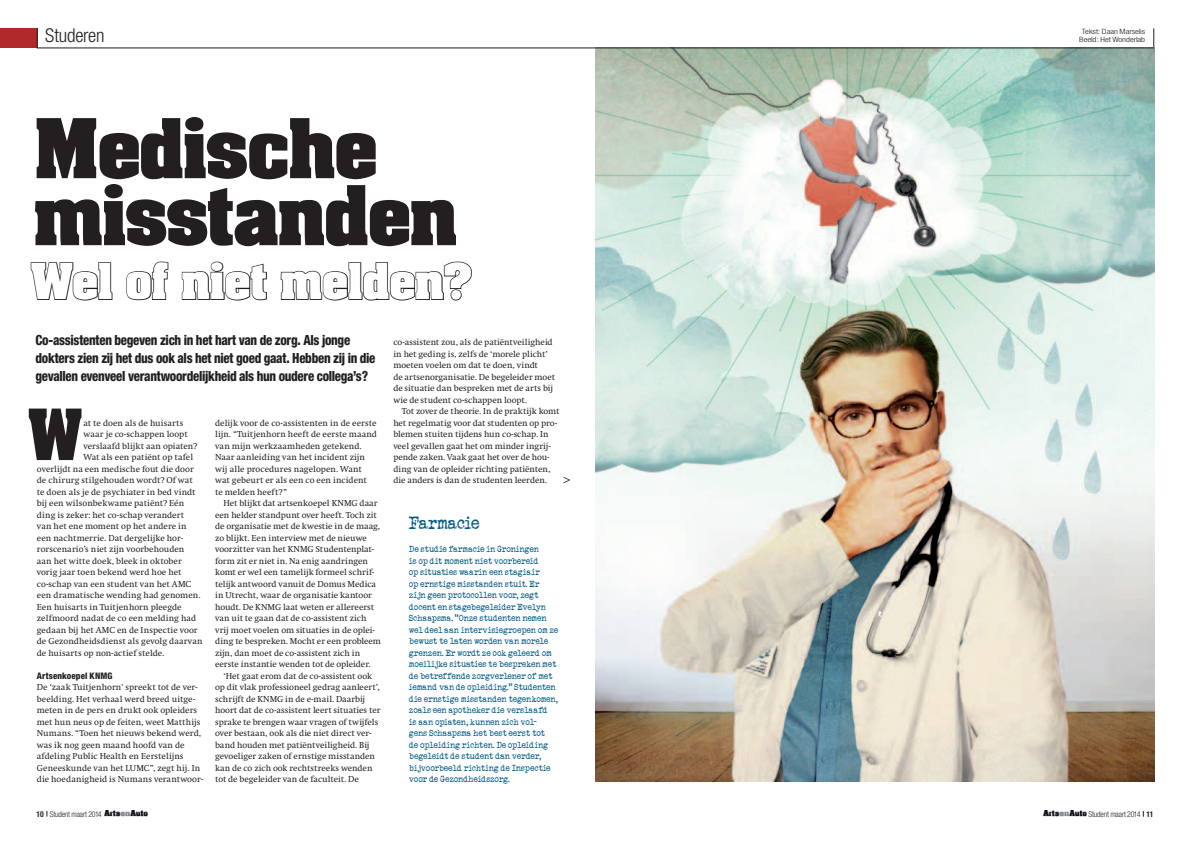
<style>
.page{position:relative;width:1191px;height:842px;background:#fff}
.page>*{position:absolute;margin:0;border:0;box-sizing:border-box;transform-origin:0 0}
.t1{font:700 70px/67px "Aachen";letter-spacing:-.015em;color:#231f20}
.t2{font:700 60px "Aachen";color:#231f20;scale:.9 1}
.t3{font:700 42px "Aachen";color:#fff}
.t4{font:300 condensed 19px "Helvetica Neue";letter-spacing:-.01em;color:#231f20}
.t5{font:18px "Veteran Typewriter";letter-spacing:-.02em;color:#005984}
.t6{font:800 condensed 14px/18px "Helvetica Neue";letter-spacing:-.025em;color:#231f20;scale:.92 1}
.t7{font:12px "Helvetica Neue";color:#231f20}
.t8{font:9px/11.5px "AA Swift";color:#231f20}
.t9{font:9px/11.5px "Veteran Typewriter";letter-spacing:.01em;color:#005984}
.t10{font:800 condensed 9px "Helvetica Neue";letter-spacing:.01em;color:#231f20}
.t11{font:300 condensed 8px "Helvetica Neue";letter-spacing:-.02em;color:#231f20}
.t12{font:300 condensed 7.3px/8.3px "Helvetica Neue";letter-spacing:-.005em;color:#231f20;text-align:center;scale:1.21 1}
.s1{font-weight:700}
</style>
<div class="page">
<div style="left:0;top:28px;width:37px;height:20px;background:#b12a29"></div>
<svg style="left:37px;top:28px;width:1px;height:20px"></svg>
<svg style="left:1153px;top:28px;width:1px;height:20px"></svg>
<img style="left:595px;top:49px;width:559px;height:733px">
<hr style="left:37px;top:48px;width:1117px;height:1px;background:#231f20">
<svg style="left:30px;top:262px;width:83px;height:39px"></svg>
<svg style="left:126px;top:261px;width:43px;height:40px"></svg>
<svg style="left:181px;top:261px;width:86px;height:40px"></svg>
<svg style="left:280px;top:261px;width:192px;height:40px"></svg>
<img style="left:1042px;top:810px;width:45px;height:7px">
<img style="left:104px;top:810px;width:44px;height:7px">
<svg style="left:878px;top:612px;width:3px;height:5px"></svg>
<h3 class="t4" style="left:45px;top:24px;width:61px">Studeren</h3>
<p class="t12" style="left:1079px;top:27px;width:56px">Tekst: Daan Marselis<br>Beeld: Het Wonderlab</p>
<h1 class="t1" style="left:33px;top:112px;width:425px">Medische misstanden</h1>
<h3 class="t3" style="left:31px;top:249px;width:442px">Wel of niet melden?</h3>
<h3 class="t6" style="left:36px;top:331px;width:371px">Co-assistenten begeven zich in het hart van de zorg. Als jonge dokters zien zij het dus ook als het niet goed gaat. Hebben zij in die gevallen evenveel verantwoordelijkheid als hun oudere collega’s?</h3>
<h2 class="t2" style="left:28px;top:389px;width:61px">W</h2>
<p class="t8" style="left:83px;top:417px;width:101px">at te doen als de huisarts</p>
<p class="t8" style="left:83px;top:428px;width:106px">waar je co-schappen loopt</p>
<p class="t8" style="left:83px;top:440px;width:115px">verslaafd blijkt aan opiaten?</p>
<p class="t8" style="left:83px;top:451px;width:111px">Wat als een patiënt op tafel</p>
<p class="t8" style="left:37px;top:463px;width:158px">overlijdt na een medische fout die door</p>
<p class="t8" style="left:37px;top:475px;width:157px">de chirurg stilgehouden wordt? Of wat</p>
<p class="t8" style="left:37px;top:486px;width:160px">te doen als je de psychiater in bed vindt</p>
<p class="t8" style="left:37px;top:498px;width:149px">bij een wilsonbekwame patiënt? Eén</p>
<p class="t8" style="left:37px;top:509px;width:149px">ding is zeker: het co-schap verandert</p>
<p class="t8" style="left:37px;top:521px;width:151px">van het ene moment op het andere in</p>
<p class="t8" style="left:37px;top:532px;width:148px">een nachtmerrie. Dat dergelijke hor-</p>
<p class="t8" style="left:37px;top:544px;width:149px">rorscenario’s niet zijn voorbehouden</p>
<p class="t8" style="left:37px;top:555px;width:146px">aan het witte doek, bleek in oktober</p>
<p class="t8" style="left:37px;top:567px;width:146px">vorig jaar toen bekend werd hoe het</p>
<p class="t8" style="left:37px;top:578px;width:156px">co-schap van een student van het AMC</p>
<p class="t8" style="left:37px;top:590px;width:165px">een dramatische wending had genomen.</p>
<p class="t8" style="left:37px;top:601px;width:146px">Een huisarts in Tuitjenhorn pleegde</p>
<p class="t8" style="left:37px;top:613px;width:161px">zelfmoord nadat de co een melding had</p>
<p class="t8" style="left:37px;top:624px;width:162px">gedaan bij het AMC en de Inspectie voor</p>
<p class="t8" style="left:37px;top:636px;width:167px">de Gezondheidsdienst als gevolg daarvan</p>
<p class="t8" style="left:37px;top:647px;width:129px">de huisarts op non-actief stelde.</p>
<p class="t10" style="left:37px;top:670px;width:77px">Artsenkoepel KNMG</p>
<p class="t8" style="left:37px;top:682px;width:168px">De ‘zaak Tuitjenhorn’ spreekt tot de ver&shy;beelding. Het verhaal werd breed uitge&shy;meten in de pers en drukt ook opleiders met hun neus op de feiten, weet Matthijs Numans. “Toen het nieuws bekend werd, was ik nog geen maand hoofd van de afdeling Public Health en Eerstelijns Geneeskunde van het LUMC”, zegt hij. In die hoedanigheid is Numans verantwoor-</p>
<p class="t8" style="left:215px;top:417px;width:163px">delijk voor de co-assistenten in de eerste lijn. “Tuitjenhorn heeft de eerste maand van mijn werkzaamheden getekend.<br>Naar aanleiding van het incident zijn wij alle procedures nagelopen. Want wat gebeurt er als een co een incident<br>te melden heeft?”</p>
<p class="t8" style="left:215px;top:498px;width:167px;text-indent:9px">Het blijkt dat artsenkoepel KNMG daar een helder standpunt over heeft. Toch zit de organisatie met de kwestie in de maag, zo blijkt. Een interview met de nieuwe voorzitter van het KNMG Studentenplat&shy;form zit er niet in. Na enig aandringen komt er wel een tamelijk formeel schrif&shy;telijk antwoord vanuit de Domus Medica in Utrecht, waar de organisatie kantoor houdt. De KNMG laat weten er allereerst van uit te gaan dat de co-assistent zich vrij moet voelen om situaties in de oplei&shy;ding te bespreken. Mocht er een probleem zijn, dan moet de co-assistent zich in eerste instantie wenden tot de opleider.</p>
<p class="t8" style="left:215px;top:670px;width:167px;text-indent:9px">‘Het gaat erom dat de co-assistent ook op dit vlak professioneel gedrag aanleert’, schrijft de KNMG in de e-mail. Daarbij hoort dat de co-assistent leert situaties ter sprake te brengen waar vragen of twijfels over bestaan, ook als die niet direct ver&shy;band houden met patiëntveiligheid. Bij gevoeliger zaken of ernstige misstanden kan de co zich ook rechtstreeks wenden tot de begeleider van de faculteit. De</p>
<p class="t8" style="left:393px;top:337px;width:163px">co-assistent zou, als de patiëntveiligheid in het geding is, zelfs de ‘morele plicht’ moeten voelen om dat te doen, vindt<br>de artsenorganisatie. De begeleider moet de situatie dan bespreken met de arts bij wie de student co-schappen loopt.</p>
<p class="t8" style="left:393px;top:406px;width:168px;text-indent:9px">Tot zover de theorie. In de praktijk komt het regelmatig voor dat studenten op pro&shy;blemen stuiten tijdens hun co-schap. In veel gevallen gaat het om minder ingrij&shy;pende zaken. Vaak gaat het over de hou&shy;ding van de opleider richting patiënten,</p>
<p class="t8" style="left:393px;top:475px;width:155px">die anders is dan de studenten leerden.</p>
<h3 class="t7" style="left:570px;top:488px;width:9px;rotate:-180deg">&lt;</h3>
<h3 class="t5" style="left:409px;top:514px;width:72px">Farmacie</h3>
<p class="t9" style="left:409px;top:543px;width:151px">De studie farmacie in Groningen<br>is op dit moment niet voorbereid<br>op situaties waarin een stagiair<br>op ernstige misstanden stuit. Er<br>zijn geen protocollen voor, zegt docent en stagebegeleider Evelyn Schaapsma. Onze studenten nemen wel deel aan intervisiegroepen om ze bewust te laten worden van morele grenzen. Er wordt ze ook geleerd om moeilijke situaties te bespreken met de betreffende zorgverlener of met iemand van de opleiding." Studenten die ernstige misstanden tegenkomen, zoals een apotheker die verslaafd<br>is aan opiaten, kunnen zich vol-<br>gens Schaapsma het best eerst tot<br>de opleiding richten. De opleiding begeleidt de student dan verder, bijvoorbeeld richting de Inspectie voor de Gezondheidszorg.</p>
<p class="t11" style="left:37px;top:809px;width:67px"><span class="s1">10</span> Student maart 2014</p>
<p class="t11" style="left:1088px;top:809px;width:66px">Student maart 2014 <span class="s1">11</span></p>
</div>
